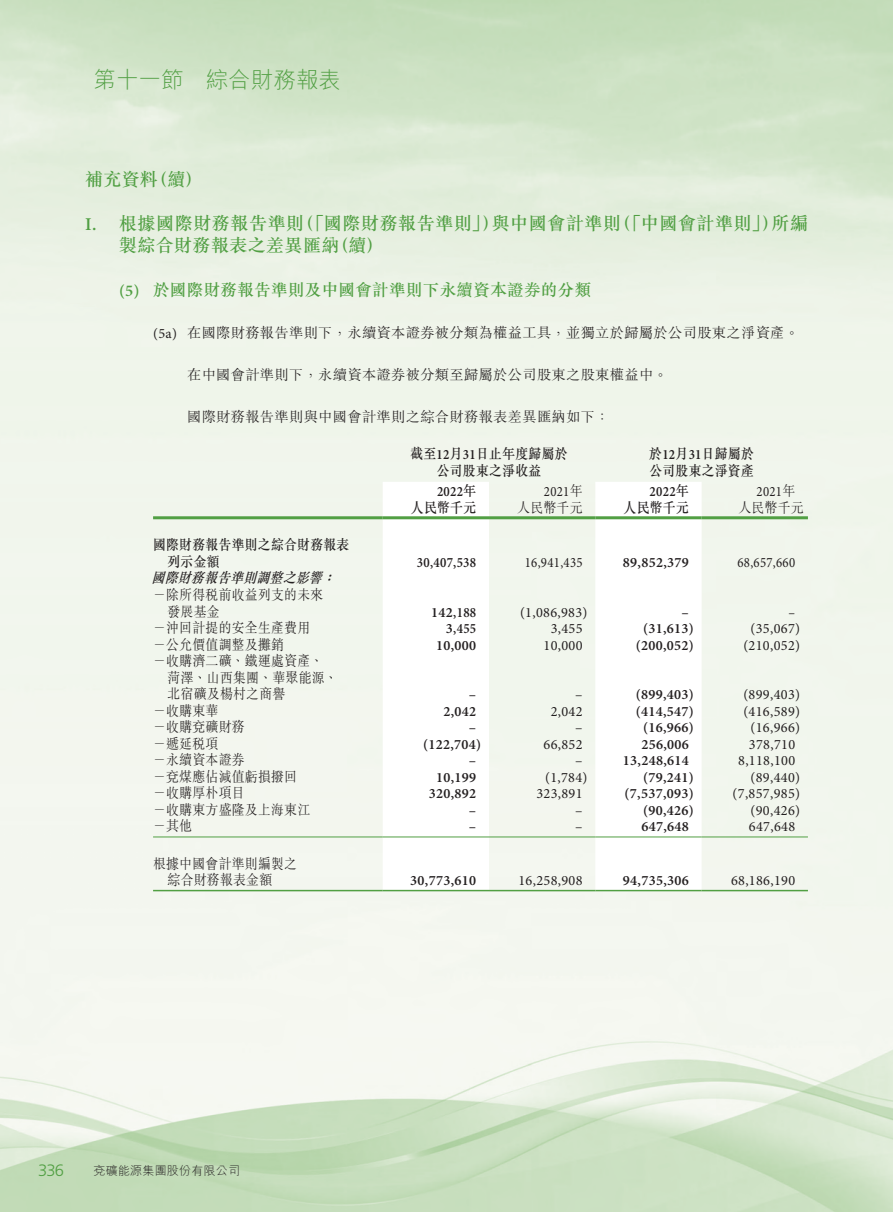
<style>
.page{position:relative;width:893px;height:1212px;background:#fff}
.page>*{position:absolute;margin:0;border:0;box-sizing:border-box;transform-origin:0 0}
.t1{font:300 22.5px "M Hei HK";color:#519f43}
.t2{font:500 18px/22.5px "M Sung HK";letter-spacing:.03em;color:#519f43}
.t3{font:500 16.5px "M Sung HK";letter-spacing:.02em;color:#519f43}
.t4{font:300 16.5px "Frutiger LT Std";color:#519f43}
.t5{font:600 14.25px "Minion Pro";letter-spacing:.02em;color:#231f20}
.t6{font:14.25px "Minion Pro";letter-spacing:.025em;color:#231f20}
.t7{font:300 14.25px/16.5px "M Sung HK";letter-spacing:.025em;color:#231f20;scale:.9 1}
.t8{font:300 14.25px "M Sung HK";letter-spacing:.025em;color:#231f20}
.t9{font:500 14.25px/16.5px "M Sung HK";letter-spacing:.02em;color:#231f20;scale:.9 1}
.t10{font:14.25px "Minion Pro";letter-spacing:.025em;color:#231f20;scale:.9 1}
.t11{font:600 14.25px "Minion Pro";letter-spacing:.02em;color:#231f20;scale:.9 1}
.t12{font:italic 500 14.25px "M Sung HK";color:#231f20;scale:.9 1}
.t13{font:300 12px "M Hei HK";letter-spacing:.02em;color:#231f20}
.s1{font-family:"Minion Pro";font-weight:600}
.s2{font-family:"Minion Pro";font-weight:400}
.s3{font-family:"M Sung HK";font-weight:500}
.s4{font-family:"M Sung HK";font-weight:300}
</style>
<div class="page">
<svg style="left:383px;top:482px;width:319px;height:408px"></svg>
<hr style="left:153px;top:516px;width:230px;height:3px;background:#519f43">
<hr style="left:383px;top:516px;width:106px;height:3px;background:#519f43">
<hr style="left:489px;top:516px;width:106px;height:3px;background:#519f43">
<hr style="left:595px;top:516px;width:107px;height:3px;background:#519f43">
<hr style="left:702px;top:516px;width:106px;height:3px;background:#519f43">
<hr style="left:153px;top:836px;width:230px;height:1px;background:#519f43">
<hr style="left:383px;top:836px;width:106px;height:1px;background:#519f43">
<hr style="left:489px;top:836px;width:106px;height:1px;background:#519f43">
<hr style="left:595px;top:836px;width:107px;height:1px;background:#519f43">
<hr style="left:702px;top:836px;width:106px;height:1px;background:#519f43">
<hr style="left:153px;top:890px;width:230px;height:1px;background:#519f43">
<hr style="left:383px;top:890px;width:106px;height:1px;background:#519f43">
<hr style="left:489px;top:890px;width:106px;height:1px;background:#519f43">
<hr style="left:595px;top:890px;width:107px;height:1px;background:#519f43">
<hr style="left:702px;top:890px;width:106px;height:1px;background:#519f43">
<h1 class="t1" style="left:94px;top:64px;width:249px">第十一節 綜合財務報表</h1>
<p class="t2" style="left:85px;top:168px;width:118px">補充資料（續）</p>
<p class="t2" style="left:119px;top:211px;width:690px;text-indent:-34px"><span class="s1">I.</span> 根據國際財務報告準則（「國際財務報告準則」）與中國會計準則（「中國會計準則」）所編製綜合財務報表之差異匯納（續）</p>
<p class="t3" style="left:119px;top:278px;width:474px"><span class="s1">(5)</span> 於國際財務報告準則及中國會計準則下永續資本證券的分類</p>
<p class="t8" style="left:153px;top:322px;width:647px"><span class="s2">(5a)</span> 在國際財務報告準則下，永續資本證券被分類為權益工具，並獨立於歸屬於公司股東之淨資產。</p>
<p class="t8" style="left:187px;top:364px;width:482px">在中國會計準則下，永續資本證券被分類至歸屬於公司股東之股東權益中。</p>
<p class="t8" style="left:187px;top:406px;width:424px">國際財務報告準則與中國會計準則之綜合財務報表差異匯納如下：</p>
<p class="t9" style="left:410px;top:445px;width:176px;text-align:center">截至<span class="s1">12</span>月<span class="s1">31</span>日止年度歸屬於公司股東之淨收益</p>
<p class="t9" style="left:649px;top:445px;width:118px">於<span class="s1">12</span>月<span class="s1">31</span>日歸屬於公司股東之淨資產</p>
<p class="t11" style="left:437px;top:482px;width:45px">2022<span class="s3">年</span></p>
<p class="t10" style="left:544px;top:482px;width:44px">2021<span class="s4">年</span></p>
<p class="t11" style="left:650px;top:482px;width:45px">2022<span class="s3">年</span></p>
<p class="t10" style="left:756px;top:482px;width:44px">2021<span class="s4">年</span></p>
<p class="t9" style="left:411px;top:499px;width:74px">人民幣千元</p>
<p class="t7" style="left:517px;top:499px;width:74px">人民幣千元</p>
<p class="t9" style="left:624px;top:499px;width:74px">人民幣千元</p>
<p class="t7" style="left:738px;top:499px;width:74px">人民幣千元</p>
<p class="t9" style="left:168px;top:537px;width:204px;text-indent:-14px">國際財務報告準則之綜合財務報表列示金額</p>
<p class="t11" style="left:417px;top:553px;width:68px">30,407,538</p>
<p class="t10" style="left:525px;top:553px;width:66px">16,941,435</p>
<p class="t5" style="left:623px;top:552px;width:68px">89,852,379</p>
<p class="t10" style="left:737px;top:553px;width:66px">68,657,660</p>
<p class="t12" style="left:152px;top:568px;width:211px">國際財務報告準則調整之影響：</p>
<p class="t7" style="left:168px;top:586px;width:175px;text-indent:-14px">－除所得稅前收益列支的未來發展基金</p>
<p class="t5" style="left:431px;top:602px;width:46px">142,188</p>
<p class="t6" style="left:520px;top:602px;width:69px">(1,086,983)</p>
<p class="t5" style="left:682px;top:602px;width:9px">–</p>
<p class="t10" style="left:788px;top:602px;width:9px">–</p>
<p class="t7" style="left:153px;top:619px;width:176px">－沖回計提的安全生產費用</p>
<p class="t5" style="left:446px;top:618px;width:32px">3,455</p>
<p class="t6" style="left:551px;top:619px;width:33px">3,455</p>
<p class="t5" style="left:643px;top:618px;width:52px">(31,613)</p>
<p class="t6" style="left:750px;top:619px;width:51px">(35,067)</p>
<p class="t7" style="left:153px;top:635px;width:147px">－公允價值調整及攤銷</p>
<p class="t5" style="left:436px;top:635px;width:42px">10,000</p>
<p class="t6" style="left:543px;top:635px;width:41px">10,000</p>
<p class="t5" style="left:636px;top:635px;width:60px">(200,052)</p>
<p class="t6" style="left:743px;top:635px;width:58px">(210,052)</p>
<p class="t7" style="left:168px;top:652px;width:191px;text-indent:-14px">－收購濟二礦、鐵運處資產、菏澤、山西集團、華聚能源、北宿礦及楊村之商譽</p>
<p class="t5" style="left:469px;top:684px;width:9px">–</p>
<p class="t6" style="left:575px;top:685px;width:9px">–</p>
<p class="t5" style="left:636px;top:684px;width:60px">(899,403)</p>
<p class="t6" style="left:743px;top:685px;width:58px">(899,403)</p>
<p class="t7" style="left:153px;top:701px;width:74px">－收購東華</p>
<p class="t5" style="left:443px;top:701px;width:34px">2,042</p>
<p class="t6" style="left:551px;top:701px;width:33px">2,042</p>
<p class="t5" style="left:636px;top:701px;width:60px">(414,547)</p>
<p class="t6" style="left:743px;top:701px;width:58px">(416,589)</p>
<p class="t7" style="left:153px;top:718px;width:103px">－收購兗礦財務</p>
<p class="t5" style="left:469px;top:717px;width:9px">–</p>
<p class="t6" style="left:575px;top:718px;width:9px">–</p>
<p class="t5" style="left:643px;top:717px;width:52px">(16,966)</p>
<p class="t6" style="left:750px;top:718px;width:51px">(16,966)</p>
<p class="t7" style="left:153px;top:734px;width:74px">－遞延稅項</p>
<p class="t5" style="left:423px;top:734px;width:60px">(122,704)</p>
<p class="t6" style="left:543px;top:734px;width:41px">66,852</p>
<p class="t5" style="left:641px;top:734px;width:49px">256,006</p>
<p class="t6" style="left:749px;top:734px;width:48px">378,710</p>
<p class="t7" style="left:153px;top:751px;width:103px">－永續資本證券</p>
<p class="t5" style="left:469px;top:750px;width:9px">–</p>
<p class="t6" style="left:575px;top:751px;width:9px">–</p>
<p class="t5" style="left:623px;top:750px;width:68px">13,248,614</p>
<p class="t6" style="left:738px;top:751px;width:58px">8,118,100</p>
<p class="t7" style="left:153px;top:767px;width:162px">－兗煤應佔減值虧損撥回</p>
<p class="t5" style="left:436px;top:767px;width:42px">10,199</p>
<p class="t6" style="left:545px;top:767px;width:44px">(1,784)</p>
<p class="t5" style="left:643px;top:767px;width:52px">(79,241)</p>
<p class="t6" style="left:750px;top:767px;width:51px">(89,440)</p>
<p class="t7" style="left:153px;top:784px;width:103px">－收購厚朴項目</p>
<p class="t5" style="left:429px;top:783px;width:49px">320,892</p>
<p class="t6" style="left:536px;top:784px;width:48px">323,891</p>
<p class="t5" style="left:625px;top:783px;width:71px">(7,537,093)</p>
<p class="t6" style="left:733px;top:784px;width:69px">(7,857,985)</p>
<p class="t7" style="left:153px;top:800px;width:176px">－收購東方盛隆及上海東江</p>
<p class="t5" style="left:469px;top:800px;width:9px">–</p>
<p class="t6" style="left:575px;top:800px;width:9px">–</p>
<p class="t5" style="left:643px;top:800px;width:52px">(90,426)</p>
<p class="t6" style="left:750px;top:800px;width:51px">(90,426)</p>
<p class="t7" style="left:153px;top:817px;width:45px">－其他</p>
<p class="t5" style="left:469px;top:816px;width:9px">–</p>
<p class="t6" style="left:575px;top:817px;width:9px">–</p>
<p class="t5" style="left:641px;top:816px;width:49px">647,648</p>
<p class="t6" style="left:749px;top:817px;width:48px">647,648</p>
<p class="t7" style="left:168px;top:854px;width:145px;text-indent:-14px">根據中國會計準則編製之綜合財務報表金額</p>
<p class="t5" style="left:410px;top:870px;width:68px">30,773,610</p>
<p class="t6" style="left:518px;top:871px;width:66px">16,258,908</p>
<p class="t5" style="left:623px;top:870px;width:68px">94,735,306</p>
<p class="t6" style="left:731px;top:871px;width:66px">68,186,190</p>
<p class="t4" style="left:38px;top:1161px;width:27px">336</p>
<p class="t13" style="left:94px;top:1162px;width:148px">兗礦能源集團股份有限公司</p>
</div>
